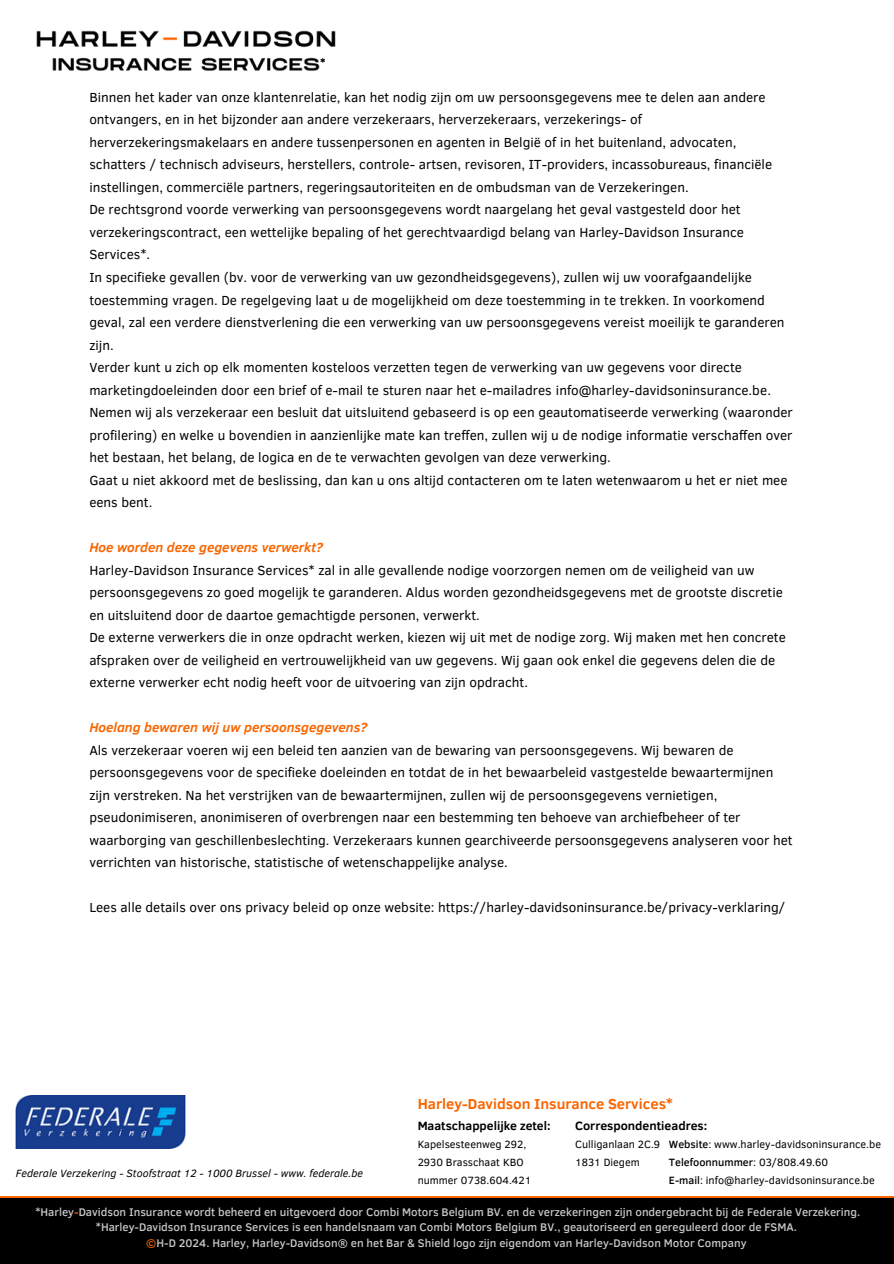
<style>
.page{position:relative;width:894px;height:1264px;background:#fff}
.page>*{position:absolute;margin:0;border:0;box-sizing:border-box;transform-origin:0 0}
.t1{font:700 14.85px "Clear Sans";color:#f96600}
.t2{font:13.5px/22.5px "Clear Sans";color:#000}
.t3{font:700 12.3px "Clear Sans";color:#000}
.t4{font:500 11.4px/15.1px "Clear Sans";color:#c7c8ca;text-align:center}
.t5{font:10.8px/18px "Clear Sans";color:#000}
.t6{font:italic 10.8px "Clear Sans";color:#000}
.t7{font:500 10.8px "Clear Sans";color:#000}
.s1{font-weight:700;font-style:italic;color:#f96600}
.s2{font-weight:500}
.s3{font-weight:400}
.s4{color:#f96600}
</style>
<div class="page">
<div style="left:0;top:1195px;width:893px;height:50px;background:#f96600"></div>
<div style="left:0;top:1197px;width:893px;height:66px;background:#000"></div>
<img style="left:36px;top:31px;width:300px;height:40px">
<img style="left:16px;top:1095px;width:170px;height:53px">
<p class="t2" style="left:89px;top:85px;width:704px">Binnen het kader van onze klantenrelatie, kan het nodig zijn om uw persoonsgegevens mee te delen aan andere ontvangers, en in het bijzonder aan andere verzekeraars, herverzekeraars, verzekerings- of herverzekeringsmakelaars en andere tussenpersonen en agenten in België of in het buitenland, advocaten, schatters / technisch adviseurs, herstellers, controle- artsen, revisoren, IT-providers, incassobureaus, financiële instellingen, commerciële partners, regeringsautoriteiten en de ombudsman van de Verzekeringen.<br>De rechtsgrond voorde verwerking van persoonsgegevens wordt naargelang het geval vastgesteld door het verzekeringscontract, een wettelijke bepaling of het gerechtvaardigd belang van Harley-Davidson Insurance Services*.<br>In specifieke gevallen (bv. voor de verwerking van uw gezondheidsgegevens), zullen wij uw voorafgaandelijke toestemming vragen. De regelgeving laat u de mogelijkheid om deze toestemming in te trekken. In voorkomend geval, zal een verdere dienstverlening die een verwerking van uw persoonsgegevens vereist moeilijk te garanderen zijn.<br>Verder kunt u zich op elk momenten kosteloos verzetten tegen de verwerking van uw gegevens voor directe marketingdoeleinden door een brief of e-mail te sturen naar het e-mailadres info@harley-davidsoninsurance.be.<br>Nemen wij als verzekeraar een besluit dat uitsluitend gebaseerd is op een geautomatiseerde verwerking (waaronder profilering) en welke u bovendien in aanzienlijke mate kan treffen, zullen wij u de nodige informatie verschaffen over het bestaan, het belang, de logica en de te verwachten gevolgen van deze verwerking.<br>Gaat u niet akkoord met de beslissing, dan kan u ons altijd contacteren om te laten wetenwaarom u het er niet mee eens bent.</p>
<h2 class="t2" style="left:89px;top:535px;width:697px"><span class="s1">Hoe worden deze gegevens verwerkt?<br></span>Harley-Davidson Insurance Services* zal in alle gevallende nodige voorzorgen nemen om de veiligheid van uw persoonsgegevens zo goed mogelijk te garanderen. Aldus worden gezondheidsgegevens met de grootste discretie en uitsluitend door de daartoe gemachtigde personen, verwerkt.<br>De externe verwerkers die in onze opdracht werken, kiezen wij uit met de nodige zorg. Wij maken met hen concrete afspraken over de veiligheid en vertrouwelijkheid van uw gegevens. Wij gaan ook enkel die gegevens delen die de externe verwerker echt nodig heeft voor de uitvoering van zijn opdracht.</h2>
<h2 class="t2" style="left:89px;top:715px;width:704px"><span class="s1">Hoelang bewaren wij uw persoonsgegevens?<br></span>Als verzekeraar voeren wij een beleid ten aanzien van de bewaring van persoonsgegevens. Wij bewaren de persoonsgegevens voor de specifieke doeleinden en totdat de in het bewaarbeleid vastgestelde bewaartermijnen zijn verstreken. Na het verstrijken van de bewaartermijnen, zullen wij de persoonsgegevens vernietigen, pseudonimiseren, anonimiseren of overbrengen naar een bestemming ten behoeve van archiefbeheer of ter waarborging van geschillenbeslechting. Verzekeraars kunnen gearchiveerde persoonsgegevens analyseren voor het verrichten van historische, statistische of wetenschappelijke analyse.</h2>
<h2 class="t2" style="left:89px;top:895px;width:697px">Lees alle details over ons privacy beleid op onze website: https://harley-davidsoninsurance.be/privacy-verklaring/</h2>
<h1 class="t6" style="left:16px;top:1165px;width:349px">Federale Verzekering - Stoofstraat 12 - 1000 Brussel - www. federale.be</h1>
<h3 class="t1" style="left:417px;top:1093px;width:256px">Harley-Davidson Insurance Services*</h3>
<p class="t3" style="left:417px;top:1116px;width:134px">Maatschappelijke zetel:</p>
<p class="t3" style="left:575px;top:1117px;width:134px">Correspondentieadres:</p>
<p class="t5" style="left:417px;top:1134px;width:115px">Kapelsesteenweg 292,<br>2930 Brasschaat KBO nummer 0738.604.421</p>
<h3 class="t5" style="left:668px;top:1134px;width:213px"><span class="s2">Website</span>: www.harley-davidsoninsurance.be</h3>
<h3 class="t7" style="left:668px;top:1154px;width:161px">Telefoonnummer<span class="s3">: 03/808.49.60</span></h3>
<p class="t5" style="left:668px;top:1170px;width:207px"><span class="s2">E-mail</span>: info@harley-davidsoninsurance.be</p>
<p class="t5" style="left:575px;top:1134px;width:87px">Culliganlaan 2C.9</p>
<p class="t5" style="left:575px;top:1152px;width:66px">1831 Diegem</p>
<p class="t4" style="left:35px;top:1203px;width:826px">*Harley<span class="s4">-</span>Davidson Insurance wordt beheerd en uitgevoerd door Combi Motors Belgium BV. en de verzekeringen zĳn ondergebracht bĳ de Federale Verzekering. *Harley-Davidson Insurance Services is een handelsnaam van Combi Motors Belgium BV., geautoriseerd en gereguleerd door de FSMA.<br><span class="s4">©</span>H-D 2024. Harley, Harley-Davidson® en het Bar &amp; Shield logo zĳn eigendom van Harley-Davidson Motor Company</p>
</div>
